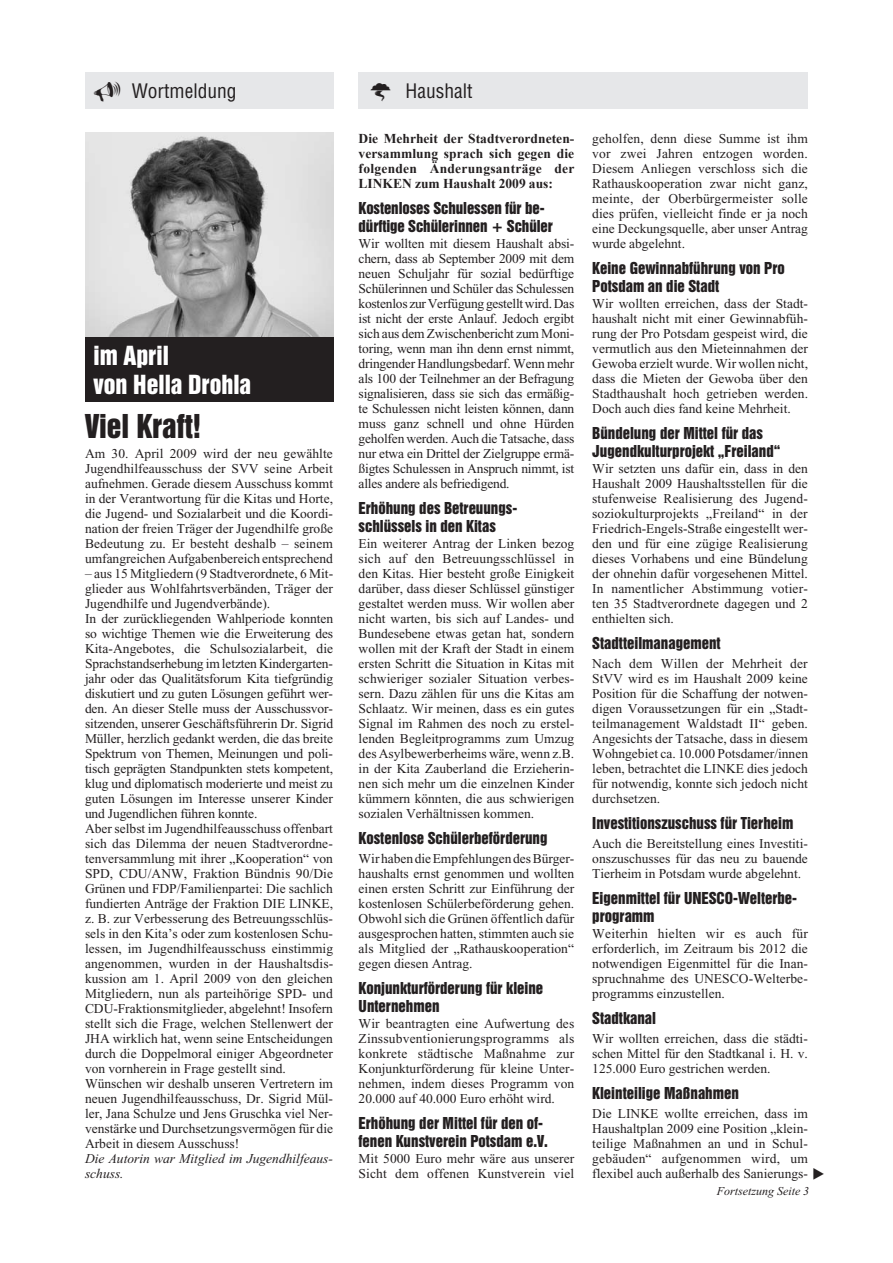
<style>
.page{position:relative;width:893px;height:1263px;background:#fff}
.page>*{position:absolute;margin:0;border:0;box-sizing:border-box;transform-origin:0 0}
.t1{font:30px "Swiss 921 BT Regular A";color:#231f20}
.t2{font:24px/28.8px "Swiss 921 BT Regular A";color:#fff}
.t3{font:condensed 19.5px "Helvetica";color:#231f20}
.t4{font:15px/18px "Swiss 921 BT Regular A";color:#231f20}
.t5{font:15px "European Pi Three";color:#231f20}
.t6{font:13.5px/15px "Times New Roman";color:#231f20;text-align:justify}
.t7{font:700 13.5px/15px "Times New Roman";letter-spacing:.02em;color:#231f20;text-align:justify}
.t8{font:italic 13.5px/15px "Times New Roman";color:#231f20}
.t9{font:italic 12px "Times New Roman";color:#231f20}
</style>
<div class="page">
<img style="left:85px;top:132px;width:248px;height:205px">
<div style="left:85px;top:72px;width:248px;height:36px;background:#e6e7e9"></div>
<div style="left:359px;top:72px;width:449px;height:36px;background:#e6e7e9"></div>
<div style="left:85px;top:337px;width:248px;height:65px;background:#231f20"></div>
<h3 class="t3" style="left:132px;top:79px;width:106px">Wortmeldung</h3>
<h3 class="t3" style="left:405px;top:79px;width:69px">Haushalt</h3>
<h2 class="t2" style="left:94px;top:341px;width:159px">im April<br>von Hella Drohla</h2>
<h1 class="t1" style="left:85px;top:407px;width:117px">Viel Kraft!</h1>
<p class="t6" style="left:85px;top:446px;width:250px">Am 30. April 2009 wird der neu gewählte Jugendhilfeausschuss der SVV seine Arbeit aufnehmen. Gerade diesem Ausschuss kommt in der Verantwortung für die Kitas und Horte, die Jugend- und Sozialarbeit und die Koordi&shy;nation der freien Träger der Jugendhilfe große Bedeutung zu. Er besteht deshalb – seinem umfangreichen Aufgabenbereich entsprechend</p>
<p class="t6" style="left:85px;top:566px;width:250px;text-align:left">– aus 15 Mitgliedern (9 Stadtverordnete, 6 Mit&shy;glieder aus Wohlfahrtsverbänden, Träger der Jugendhilfe und Jugendverbände).<br>In der zurückliegenden Wahlperiode konnten so wichtige Themen wie die Erweiterung des Kita-Angebotes, die Schulsozialarbeit, die Sprachstandserhebung im letzten Kindergarten&shy;jahr oder das Qualitätsforum Kita tiefgründig diskutiert und zu guten Lösungen geführt wer&shy;den. An dieser Stelle muss der Ausschussvor&shy;sitzenden, unserer Geschäftsführerin Dr. Sigrid Müller, herzlich gedankt werden, die das breite Spektrum von Themen, Meinungen und poli&shy;tisch geprägten Standpunkten stets kompetent, klug und diplomatisch moderierte und meist zu guten Lösungen im Interesse unserer Kinder und Jugendlichen führen konnte.<br>Aber selbst im Jugendhilfeausschuss offenbart sich das Dilemma der neuen Stadtverordne&shy;tenversammlung mit ihrer „Kooperation“ von SPD, CDU/ANW, Fraktion Bündnis 90/Die Grünen und FDP/Familienpartei: Die sachlich fundierten Anträge der Fraktion DIE LINKE, z. B. zur Verbesserung des Betreuungsschlüs&shy;sels in den Kita’s oder zum kostenlosen Schu&shy;lessen, im Jugendhilfeausschuss einstimmig angenommen, wurden in der Haushaltsdis&shy;kussion am 1. April 2009 von den gleichen Mitgliedern, nun als parteihörige SPD- und CDU-Fraktionsmitglieder, abgelehnt! Insofern stellt sich die Frage, welchen Stellenwert der JHA wirklich hat, wenn seine Entscheidungen durch die Doppelmoral einiger Abgeordneter von vornherein in Frage gestellt sind.<br>Wünschen wir deshalb unseren Vertretern im neuen Jugendhilfeausschuss, Dr. Sigrid Mül&shy;ler, Jana Schulze und Jens Gruschka viel Ner&shy;venstärke und Durchsetzungsvermögen für die Arbeit in diesem Ausschuss!</p>
<p class="t8" style="left:85px;top:1151px;width:250px">Die Autorin war Mitglied im Jugendhilfeaus&shy;schuss.</p>
<p class="t7" style="left:359px;top:130px;width:217px">Die Mehrheit der Stadtverordneten&shy;versammlung sprach sich gegen die folgenden Änderungsanträge der LINKEN zum Haushalt 2009 aus:</p>
<p class="t4" style="left:359px;top:199px;width:196px">Kostenloses Schulessen für be-- dürftige Schülerinnen + Schüler</p>
<p class="t6" style="left:359px;top:236px;width:217px">Wir wollten mit diesem Haushalt absi&shy;chern, dass ab September 2009 mit dem neuen Schuljahr für sozial bedürftige Schülerinnen und Schüler das Schulessen kostenlos zur Verfügung gestellt wird. Das ist nicht der erste Anlauf. Jedoch ergibt sich aus dem Zwischenbericht zum Moni&shy;toring, wenn man ihn denn ernst nimmt, dringender Handlungsbedarf. Wenn mehr als 100 der Teilnehmer an der Befragung signalisieren, dass sie sich das ermäßig&shy;te Schulessen nicht leisten können, dann muss ganz schnell und ohne Hürden geholfen werden. Auch die Tatsache, dass nur etwa ein Drittel der Zielgruppe ermä&shy;ßigtes Schulessen in Anspruch nimmt, ist alles andere als befriedigend.</p>
<p class="t4" style="left:359px;top:499px;width:159px">Erhöhung des Betreuungs&shy;schlüssels in den Kitas</p>
<p class="t6" style="left:359px;top:536px;width:217px">Ein weiterer Antrag der Linken bezog sich auf den Betreuungsschlüssel in den Kitas. Hier besteht große Einigkeit darüber, dass dieser Schlüssel günstiger gestaltet werden muss. Wir wollen aber nicht warten, bis sich auf Landes- und Bundesebene etwas getan hat, sondern wollen mit der Kraft der Stadt in einem ersten Schritt die Situation in Kitas mit schwieriger sozialer Situation verbes&shy;sern. Dazu zählen für uns die Kitas am Schlaatz. Wir meinen, dass es ein gutes Signal im Rahmen des noch zu erstel&shy;lenden Begleitprogramms zum Umzug des Asylbewerberheims wäre, wenn z.B. in der Kita Zauberland die Erzieherin&shy;nen sich mehr um die einzelnen Kinder kümmern könnten, die aus schwierigen sozialen Verhältnissen kommen.</p>
<p class="t4" style="left:359px;top:829px;width:191px">Kostenlose Schülerbeförderung</p>
<p class="t6" style="left:359px;top:851px;width:217px">Wir haben die Empfehlungen des Bürger&shy;haushalts ernst genommen und wollten einen ersten Schritt zur Einführung der kostenlosen Schülerbeförderung gehen.<br>Obwohl sich die Grünen öffentlich dafür ausgesprochen hatten, stimmten auch sie als Mitglied der „Rathauskooperation“ gegen diesen Antrag.</p>
<p class="t4" style="left:359px;top:979px;width:186px">Konjunkturförderung für kleine<br>Unternehmen</p>
<p class="t6" style="left:359px;top:1016px;width:217px">Wir beantragten eine Aufwertung des Zinssubventionierungsprogramms als konkrete städtische Maßnahme zur Konjunkturförderung für kleine Unter&shy;nehmen, indem dieses Programm von 20.000 auf 40.000 Euro erhöht wird.</p>
<p class="t4" style="left:359px;top:1114px;width:191px">Erhöhung der Mittel für den of&shy;fenen Kunstverein Potsdam e.V.</p>
<p class="t6" style="left:359px;top:1151px;width:217px">Mit 5000 Euro mehr wäre aus unserer<br>Sicht dem offenen Kunstverein viel</p>
<p class="t6" style="left:592px;top:131px;width:217px">geholfen, denn diese Summe ist ihm vor zwei Jahren entzogen worden.<br>Diesem Anliegen verschloss sich die Rathauskooperation zwar nicht ganz, meinte, der Oberbürgermeister solle dies prüfen, vielleicht finde er ja noch eine Deckungsquelle, aber unser Antrag wurde abgelehnt.</p>
<p class="t4" style="left:592px;top:259px;width:194px">Keine Gewinnabführung von Pro<br>Potsdam an die Stadt</p>
<p class="t6" style="left:592px;top:296px;width:217px">Wir wollten erreichen, dass der Stadt&shy;haushalt nicht mit einer Gewinnabfüh&shy;rung der Pro Potsdam gespeist wird, die vermutlich aus den Mieteinnahmen der Gewoba erzielt wurde. Wir wollen nicht, dass die Mieten der Gewoba über den Stadthaushalt hoch getrieben werden.<br>Doch auch dies fand keine Mehrheit.</p>
<p class="t4" style="left:592px;top:424px;width:190px">Bündelung der Mittel für das<br>Jugendkulturprojekt „Freiland“</p>
<p class="t6" style="left:592px;top:461px;width:217px">Wir setzten uns dafür ein, dass in den Haushalt 2009 Haushaltsstellen für die stufenweise Realisierung des Jugend&shy;soziokulturprojekts „Freiland“ in der Friedrich-Engels-Straße eingestellt wer&shy;den und für eine zügige Realisierung dieses Vorhabens und eine Bündelung der ohnehin dafür vorgesehenen Mittel.<br>In namentlicher Abstimmung votier&shy;ten 35 Stadtverordnete dagegen und 2 enthielten sich.</p>
<p class="t4" style="left:592px;top:634px;width:130px">Stadtteilmanagement</p>
<p class="t6" style="left:592px;top:656px;width:217px">Nach dem Willen der Mehrheit der StVV wird es im Haushalt 2009 keine Position für die Schaffung der notwen&shy;digen Voraussetzungen für ein „Stadt&shy;teilmanagement Waldstadt II“ geben.<br>Angesichts der Tatsache, dass in diesem Wohngebiet ca. 10.000 Potsdamer/innen leben, betrachtet die LINKE dies jedoch für notwendig, konnte sich jedoch nicht durchsetzen.</p>
<p class="t4" style="left:592px;top:814px;width:203px">Investitionszuschuss für Tierheim</p>
<p class="t6" style="left:592px;top:836px;width:217px">Auch die Bereitstellung eines Investiti&shy;onszuschusses für das neu zu bauende Tierheim in Potsdam wurde abgelehnt.</p>
<p class="t4" style="left:592px;top:889px;width:205px">Eigenmittel für UNESCO-Welterbe&shy;programm</p>
<p class="t6" style="left:592px;top:926px;width:217px">Weiterhin hielten wir es auch für erforderlich, im Zeitraum bis 2012 die notwendigen Eigenmittel für die Inan&shy;spruchnahme des UNESCO-Welterbe&shy;programms einzustellen.</p>
<p class="t4" style="left:592px;top:1009px;width:65px">Stadtkanal</p>
<p class="t6" style="left:592px;top:1031px;width:217px">Wir wollten erreichen, dass die städti&shy;schen Mittel für den Stadtkanal i. H. v.<br>125.000 Euro gestrichen werden.</p>
<p class="t4" style="left:592px;top:1084px;width:148px">Kleinteilige Maßnahmen</p>
<p class="t6" style="left:592px;top:1106px;width:217px">Die LINKE wollte erreichen, dass im Haushaltplan 2009 eine Position „klein&shy;teilige Maßnahmen an und in Schul&shy;gebäuden“ aufgenommen wird, um flexibel auch außerhalb des Sanierungs-</p>
<p class="t9" style="left:717px;top:1185px;width:94px">Fortsetzung Seite 3</p>
<p class="t5" style="left:812px;top:1164px;width:5px">E</p>
</div>
